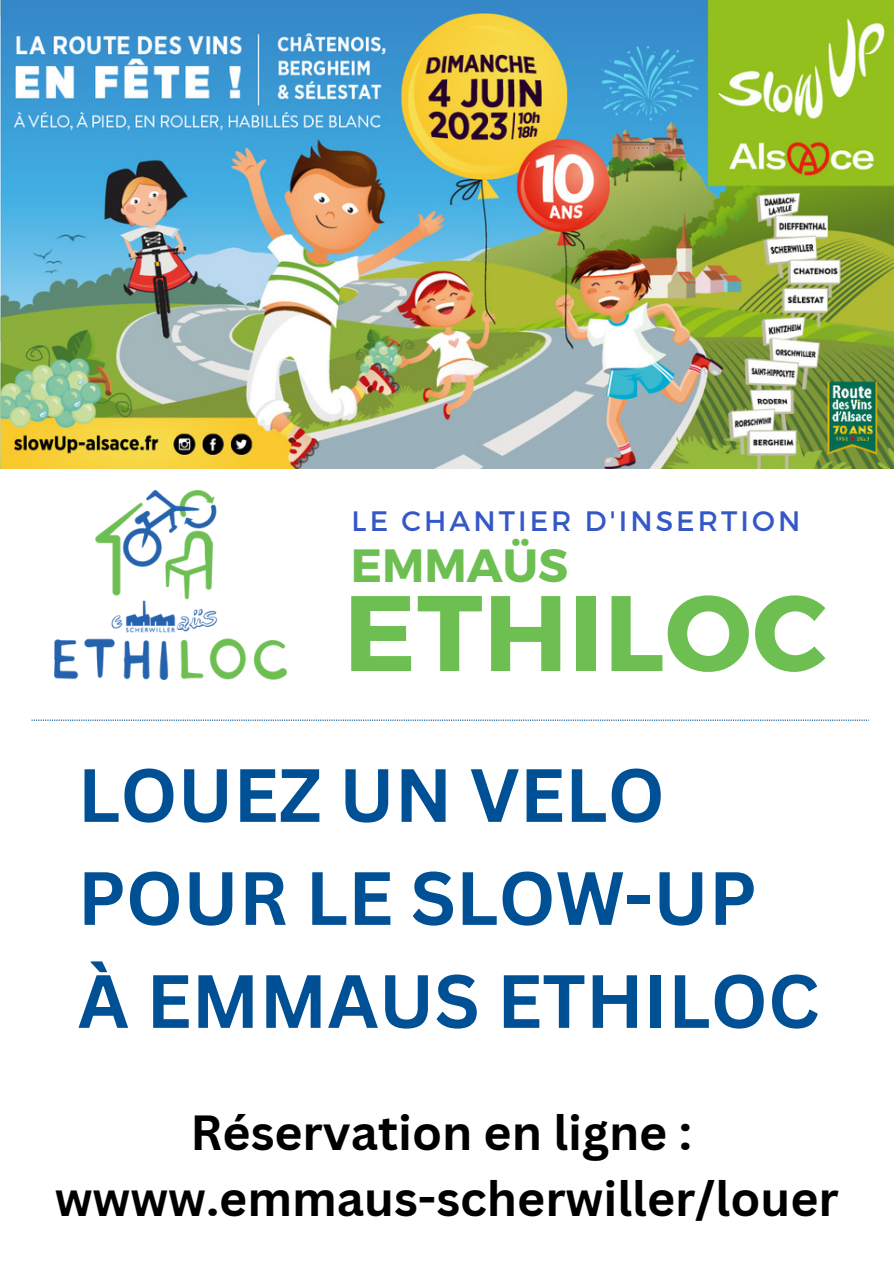
<style>
.page{position:relative;width:894px;height:1264px;background:#fff}
.page>*{position:absolute;margin:0;border:0;box-sizing:border-box;transform-origin:0 0}
.t1{font:700 107.1px "Montserrat";letter-spacing:.01em;color:#6dbf52}
.t2{font:700 73.65px/102.9px "Canva Sans";color:#005096}
.t3{font:700 48px "Canva Sans";color:#000}
.t4{font:700 46.5px "Montserrat";color:#6dbf52}
.t5{font:28.05px "Montserrat";letter-spacing:.11em;color:#3658c6}
</style>
<div class="page">
<img style="left:0;top:0;width:893px;height:468px">
<img style="left:54px;top:490px;width:232px;height:189px">
<svg style="left:32px;top:719px;width:835px;height:1px"></svg>
<p class="t5" style="left:351px;top:503px;width:450px">LE CHANTIER D'INSERTION</p>
<p class="t4" style="left:350px;top:535px;width:219px">EMMAÜS</p>
<p class="t1" style="left:343px;top:563px;width:484px">ETHILOC</p>
<p class="t2" style="left:78px;top:741px;width:680px">LOUEZ UN VELO<br>POUR LE SLOW-UP</p>
<p class="t2" style="left:78px;top:947px;width:743px">À EMMAUS ETHILOC</p>
<p class="t3" style="left:190px;top:1098px;width:502px">Réservation en ligne :</p>
<p class="t3" style="left:55px;top:1165px;width:785px">wwww.emmaus-scherwiller/louer</p>
</div>
